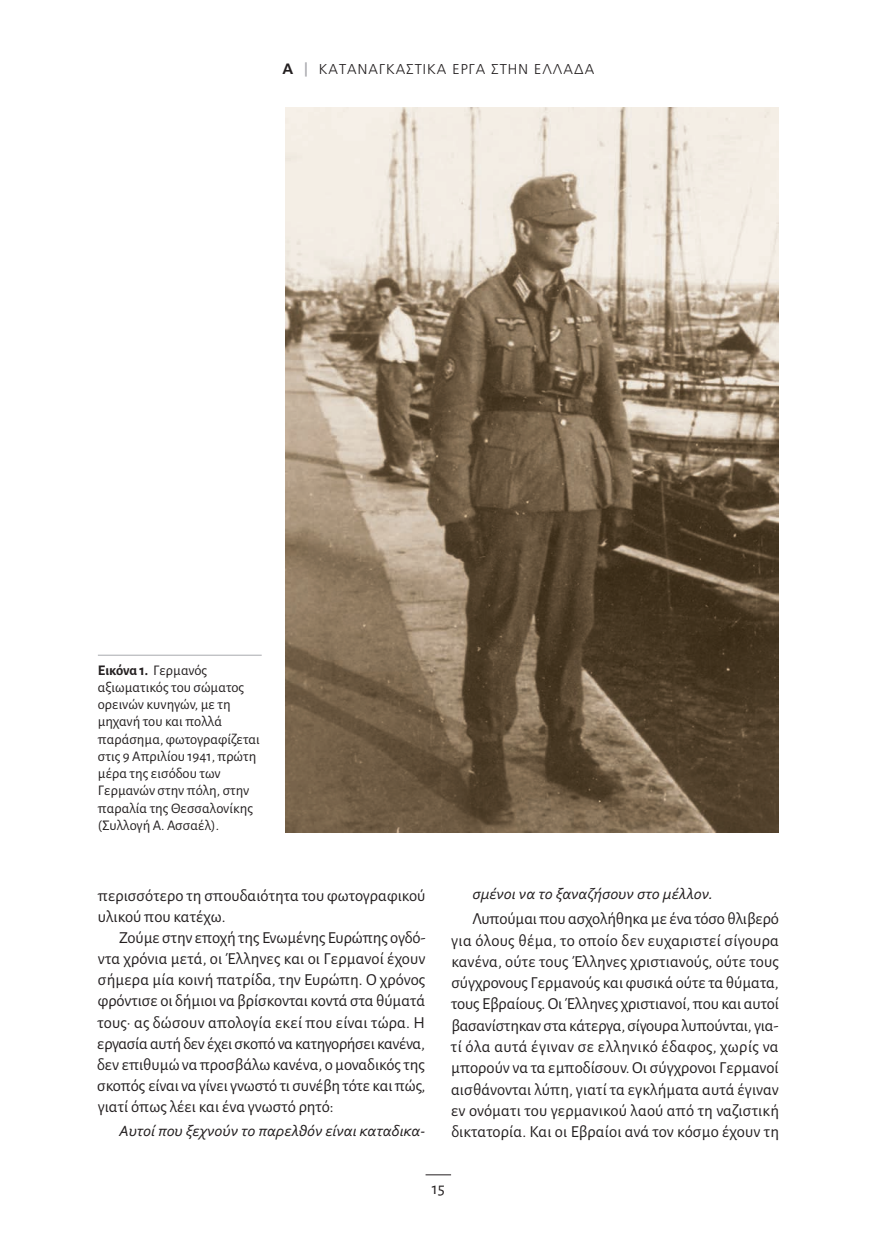
<style>
.page{position:relative;width:878px;height:1234px;background:#fff}
.page>*{position:absolute;margin:0;border:0;box-sizing:border-box;transform-origin:0 0}
.t1{font:16.8px/21.3px "Alegreya Sans";color:#231f20;text-align:justify}
.t2{font:italic 15.6px "Corbel";color:#231f20}
.t3{font:14.7px/17.2px "Alegreya Sans";color:#231f20}
.t4{font:300 14.25px "PF Catalog";letter-spacing:.075em;color:#231f20}
.s1{font-weight:700;font-size:15px}
.s2{font-weight:700;color:#a8a9ad}
.s3{font-weight:700}
</style>
<div class="page">
<svg style="left:425px;top:1174px;width:26px;height:1px"></svg>
<img style="left:286px;top:107px;width:492px;height:725px">
<hr style="left:98px;top:655px;width:163px;height:1px;background:#a8a9ad">
<p class="t4" style="left:282px;top:61px;width:313px"><span class="s1">A</span> <span class="s2">|</span> KΑΤΑΝΑΓΚΑΣΤΙΚA EΡΓΑ ΣΤΗΝ ΕΛΛAΔΑ</p>
<p class="t3" style="left:98px;top:661px;width:163px"><span class="s3">Εικόνα 1.</span> Γερμανός αξιωματικός του σώματος ορεινών κυνηγών, με τη μηχανή του και πολλά παράσημα, φωτογραφίζεται στις 9 Απριλίου 1941, πρώτη μέρα της εισόδου των<br>Γερμανών στην πόλη, στην παραλία της Θεσσαλονίκης (Συλλογή Α. Ασσαέλ).</p>
<p class="t1" style="left:98px;top:884px;width:329px">περισσότερο τη σπουδαιότητα του φωτογραφικού υλικού που κατέχω.</p>
<p class="t1" style="left:97px;top:926px;width:330px;text-indent:22px">Ζούμε στην εποχή της Ενωμένης Ευρώπης ογδό - ντα χρόνια μετά, οι Έλληνες και οι Γερμανοί έχουν σήμερα μία κοινή πατρίδα, την Ευρώπη. Ο χρόνος φρόντισε οι δήμιοι να βρίσκονται κοντά στα θύματά τους· ας δώσουν απολογία εκεί που είναι τώρα. Η εργασία αυτή δεν έχει σκοπό να κατηγορήσει κανένα, δεν επιθυμώ να προσβάλω κανένα, ο μοναδικός της σκοπός είναι να γίνει γνωστό τι συνέβη τότε και πώς, γιατί όπως λέει και ένα γνωστό ρητό:</p>
<p class="t2" style="left:119px;top:1122px;width:307px">Αυτοί που ξεχνούν το παρελθόν είναι καταδικα-</p>
<p class="t2" style="left:472px;top:884px;width:242px">σμένοι να το ξαναζήσουν στο μέλλον.</p>
<p class="t1" style="left:451px;top:907px;width:329px;text-indent:21px">Λυπούμαι που ασχολήθηκα με ένα τόσο θλιβερό για όλους θέμα, το οποίο δεν ευχαριστεί σίγουρα κανένα, ούτε τους Έλληνες χριστιανούς, ούτε τους σύγχρονους Γερμανούς και φυσικά ούτε τα θύματα, τους Εβραίους. Οι Έλληνες χριστιανοί, που και αυτοί βασανίστηκαν στα κάτεργα, σίγουρα λυπούνται, για&shy;τί όλα αυτά έγιναν σε ελληνικό έδαφος, χωρίς να μπορούν να τα εμποδίσουν. Οι σύγχρονοι Γερμανοί αισθάνονται λύπη, γιατί τα εγκλήματα αυτά έγιναν εν ονόματι του γερμανικού λαού από τη ναζιστική δικτατορία. Και οι Εβραίοι ανά τον κόσμο έχουν τη</p>
<p class="t1" style="left:432px;top:1177px;width:14px">15</p>
</div>
